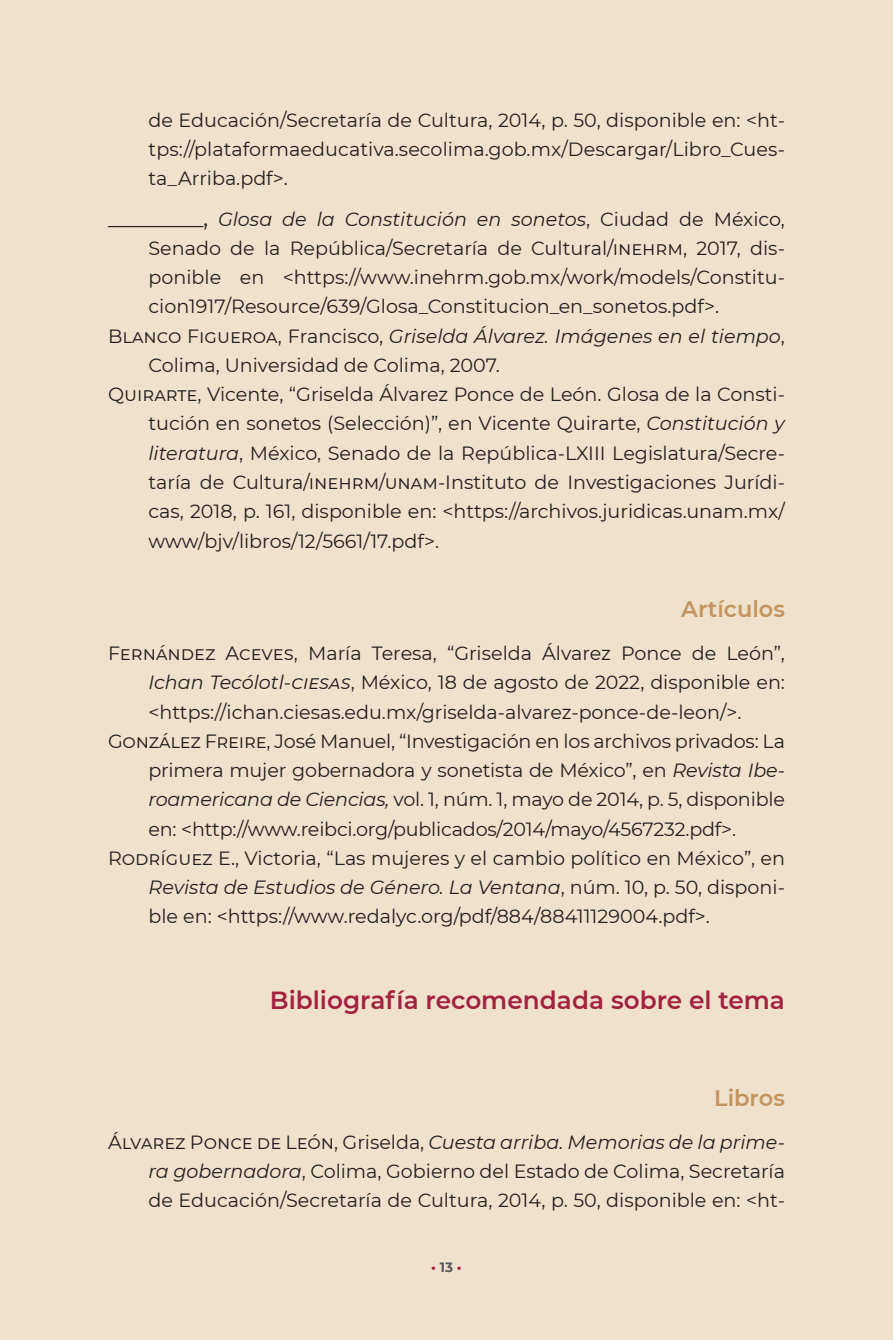
<style>
.page{position:relative;width:893px;height:1340px;background:#fff}
.page>*{position:absolute;margin:0;border:0;box-sizing:border-box;transform-origin:0 0}
.subtitulo_1{font:600 24.75px "Montserrat";color:#a22240}
.subtitulo_2{font:600 22.5px "Montserrat";color:#c3945d}
.referencias{font:19.12px/29.2px "Montserrat";color:#231f20;text-align:justify}
.t1{font:700 13.5px "Montserrat";color:#a22240}
.s1{font-size:24.75px}
.s2{font-style:italic}
.s3{color:#57585a}
</style>
<div class="page">
<div style="left:0;top:0;width:893px;height:1339px;background:#f0e1cc"></div>
<p class="referencias" style="left:148px;top:104px;width:638px">de Educación/Secretaría de Cultura, 2014, p. 50, disponible en: &lt;ht&shy;tps://plataformaeducativa.secolima.gob.mx/Descargar/Libro_Cues&shy;ta_Arriba.pdf&gt;.</p>
<p class="referencias" style="left:148px;top:203px;width:638px;text-indent:-40px"><span class="s1">________,</span> <span class="s2">Glosa de la Constitución en sonetos</span>, Ciudad de México, Senado de la República/Secretaría de Cultural/inehrm, 2017, dis&shy;ponible en &lt;https://www.inehrm.gob.mx/work/models/Constitu&shy;cion1917/Resource/639/Glosa_Constitucion_en_sonetos.pdf&gt;.</p>
<p class="referencias" style="left:148px;top:320px;width:638px;text-indent:-40px">Blanco Figueroa, Francisco, <span class="s2">Griselda Álvarez. Imágenes en el tiempo</span>,<br>Colima, Universidad de Colima, 2007.</p>
<p class="referencias" style="left:148px;top:379px;width:638px;text-indent:-40px">Quirarte, Vicente, “Griselda Álvarez Ponce de León. Glosa de la Consti&shy;tución en sonetos (Selección)”, en Vicente Quirarte, <span class="s2">Constitución y literatura</span>, México, Senado de la República-LXIII Legislatura/Secre&shy;taría de Cultura/inehrm/unam-Instituto de Investigaciones Jurídi&shy;cas, 2018, p. 161, disponible en: &lt;https://archivos.juridicas.unam.mx/ www/bjv/libros/12/5661/17.pdf&gt;.</p>
<p class="subtitulo_2" style="left:681px;top:593px;width:105px">Artículos</p>
<p class="referencias" style="left:148px;top:638px;width:638px;text-indent:-40px">Fernández Aceves, María Teresa, “Griselda Álvarez Ponce de León”, <span class="s2">Ichan Tecólotl-ciesas</span>, México, 18 de agosto de 2022, disponible en: &lt;https://ichan.ciesas.edu.mx/griselda-alvarez-ponce-de-leon/&gt;.</p>
<p class="referencias" style="left:148px;top:725px;width:638px;text-indent:-40px">González Freire, José Manuel, “Investigación en los archivos privados: La primera mujer gobernadora y sonetista de México”, en <span class="s2">Revista Ibe&shy;roamericana de Ciencias,</span> vol. 1, núm. 1, mayo de 2014, p. 5, disponible en: &lt;http://www.reibci.org/publicados/2014/mayo/4567232.pdf&gt;.</p>
<p class="referencias" style="left:148px;top:842px;width:638px;text-indent:-40px">Rodríguez E., Victoria, “Las mujeres y el cambio político en México”, en <span class="s2">Revista de Estudios de Género. La Ventana</span>, núm. 10, p. 50, disponi&shy;ble en: &lt;https://www.redalyc.org/pdf/884/88411129004.pdf&gt;.</p>
<p class="subtitulo_1" style="left:270px;top:982px;width:517px">Bibliografía recomendada sobre el tema</p>
<p class="subtitulo_2" style="left:714px;top:1081px;width:72px">Libros</p>
<p class="referencias" style="left:148px;top:1126px;width:638px;text-indent:-40px">Álvarez Ponce de León, Griselda, <span class="s2">Cuesta arriba. Memorias de la prime&shy;ra gobernadora</span>, Colima, Gobierno del Estado de Colima, Secretaría de Educación/Secretaría de Cultura, 2014, p. 50, disponible en: &lt;ht-</p>
<p class="t1" style="left:431px;top:1257px;width:32px">•<span class="s3">13</span>•</p>
</div>
